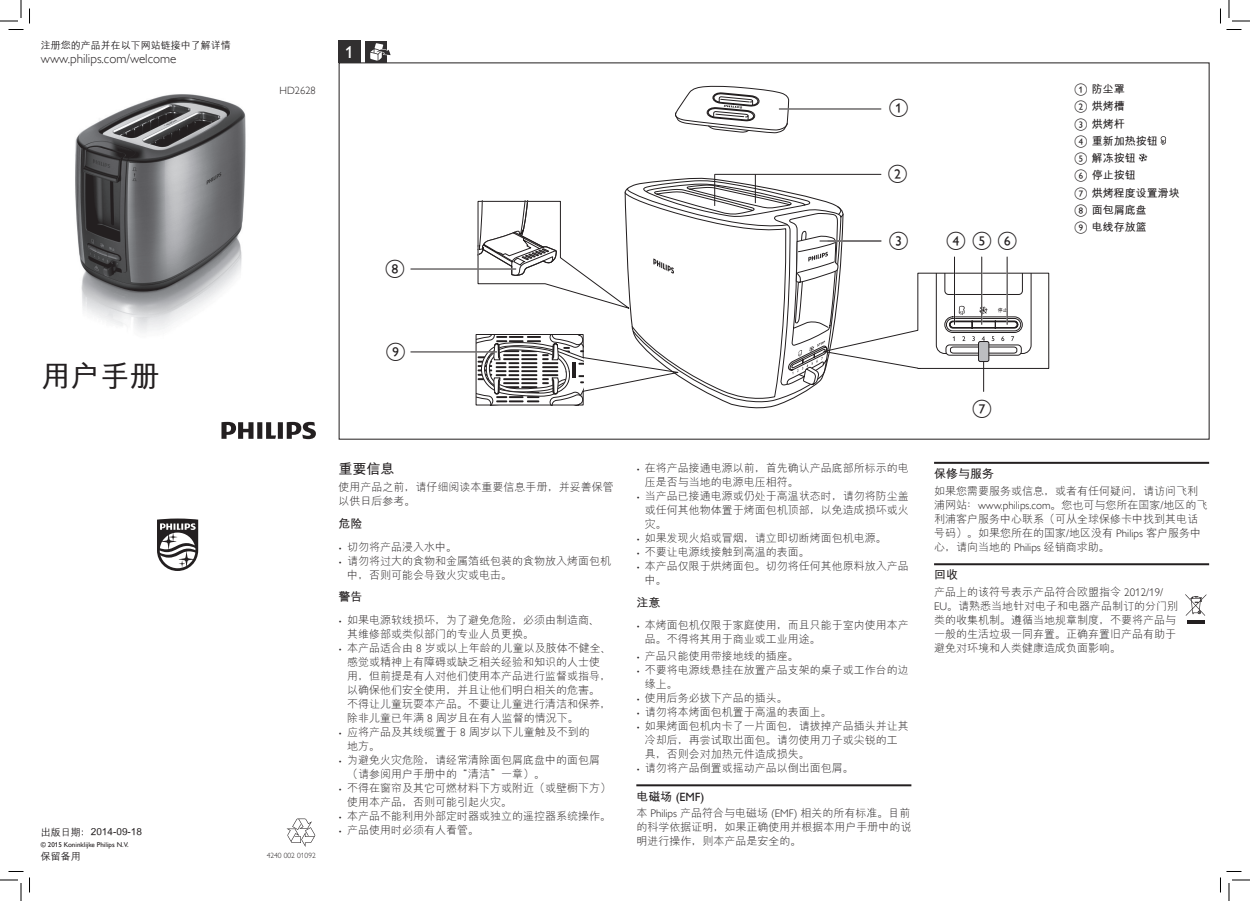
<style>
.page{position:relative;width:1250px;height:901px;background:#fff}
.page>*{position:absolute;margin:0;border:0;box-sizing:border-box;transform-origin:0 0}
.tol-entry-level1-par{font:29.7px "M Hei GB Bold";color:#231f20}
.t1{font:17.1px "Gill Sans Alt One WGL";color:#fff}
.heading1{font:14px "M Hei GB Bold";color:#231f20}
.t_url{font:13px "Gill Sans Alt One WGL Light";color:#231f20}
.heading2{font:12px "Gill Sans Alt One WGL";color:#231f20}
.heading2-2{font:12px "M Hei GB Bold";color:#231f20}
.warnings-caption-par{font:12px "M Hei GB Bold";color:#231f20}
.dangers-caption-para{font:12px "M Hei GB Bold";color:#231f20}
.Body_Text{font:11px/14px "M Hei GB Light";color:#231f20}
.List_Number{font:11px "M Hei GB Bold";color:#231f20}
.List_Number-start{font:11px "M Hei GB Bold";color:#231f20}
.t_typenumber{font:10.5px "Gill Sans Alt One WGL Light";color:#231f20}
.t_register{font:10px "M Hei GB Medium";color:#231f20}
.t_copyright_textfram{font:10px "M Hei GB Medium";color:#231f20}
.t2{font:7.5px "Gill Sans Alt One WGL Light";color:#231f20}
.t_copyright_textfram-2{font:7px "Gill Sans Alt One WGL";color:#231f20}
.t3{font:5px "M Hei GB Bold";color:#231f20}
.s1{font-family:"Gill Sans Alt One WGL Light";font-size:7.1px}
.s2{font-family:"Gill Sans Alt One WGL Light"}
.s3{font-family:"M Hei GB Bold"}
</style>
<div class="page">
<img style="left:75px;top:94px;width:171px;height:239px">
<svg style="left:221px;top:422px;width:95px;height:17px"></svg>
<svg style="left:286px;top:818px;width:29px;height:29px"></svg>
<svg style="left:1160px;top:136px;width:6px;height:9px"></svg>
<svg style="left:1138px;top:153px;width:9px;height:9px"></svg>
<hr style="left:636px;top:784px;width:275px;height:2px;background:#231f20">
<hr style="left:934px;top:462px;width:275px;height:2px;background:#231f20">
<hr style="left:934px;top:563px;width:275px;height:2px;background:#231f20">
<hr style="left:1187px;top:620px;width:17px;height:4px;background:#231f20">
<svg style="left:1185px;top:594px;width:21px;height:22px"></svg>
<svg style="left:157px;top:518px;width:41px;height:53px"></svg>
<svg style="left:624px;top:180px;width:131px;height:20px"></svg>
<svg style="left:627px;top:185px;width:217px;height:218px"></svg>
<svg style="left:653px;top:258px;width:21px;height:16px"></svg>
<svg style="left:477px;top:200px;width:153px;height:110px"></svg>
<hr style="left:411px;top:268px;width:105px;height:2px;background:#fff">
<hr style="left:411px;top:269px;width:105px;height:1px;background:#231f20">
<hr style="left:983px;top:352px;width:1px;height:39px;background:#231f20">
<svg style="left:475px;top:334px;width:204px;height:72px"></svg>
<hr style="left:411px;top:351px;width:85px;height:1px;background:#fff">
<hr style="left:411px;top:352px;width:85px;height:1px;background:#231f20">
<div style="left:338px;top:41px;width:23px;height:22px;background:#312f30"></div>
<div style="left:365px;top:41px;width:22px;height:22px;background:#312f30"></div>
<svg style="left:370px;top:43px;width:21px;height:18px"></svg>
<svg style="left:675px;top:85px;width:113px;height:49px"></svg>
<hr style="left:779px;top:108px;width:102px;height:2px;background:#fff">
<hr style="left:779px;top:109px;width:102px;height:1px;background:#231f20">
<hr style="left:715px;top:174px;width:166px;height:1px;background:#231f20">
<svg style="left:755px;top:174px;width:1px;height:29px"></svg>
<hr style="left:714px;top:174px;width:1px;height:32px;background:#231f20">
<svg style="left:0;top:0;width:30px;height:30px"></svg>
<svg style="left:0;top:871px;width:30px;height:30px"></svg>
<svg style="left:1220px;top:0;width:30px;height:30px"></svg>
<svg style="left:1220px;top:871px;width:30px;height:30px"></svg>
<svg style="left:792px;top:232px;width:257px;height:154px"></svg>
<p class="t_register" style="left:41px;top:40px;width:191px">注册您的产品并在以下网站链接中了解详情</p>
<p class="t_url" style="left:41px;top:50px;width:137px">www.philips.com/welcome</p>
<p class="t_typenumber" style="left:279px;top:84px;width:38px">HD2628</p>
<p class="t1" style="left:345px;top:40px;width:10px">1</p>
<p class="List_Number-start" style="left:1091px;top:84px;width:34px">防尘罩</p>
<p class="List_Number" style="left:1091px;top:101px;width:34px">烘烤槽</p>
<p class="List_Number" style="left:1091px;top:118px;width:34px">烘烤杆</p>
<p class="List_Number" style="left:1091px;top:135px;width:67px">重新加热按钮</p>
<p class="List_Number" style="left:1091px;top:153px;width:45px">解冻按钮</p>
<p class="List_Number" style="left:1091px;top:170px;width:45px">停止按钮</p>
<p class="List_Number" style="left:1091px;top:187px;width:89px">烘烤程度设置滑块</p>
<p class="List_Number" style="left:1091px;top:204px;width:56px">面包屑底盘</p>
<p class="List_Number" style="left:1091px;top:222px;width:56px">电线存放篮</p>
<p class="tol-entry-level1-par" style="left:41px;top:361px;width:120px">用户手册</p>
<p class="t3" style="left:998px;top:308px;width:11px">停止</p>
<p class="t_copyright_textfram" style="left:41px;top:827px;width:103px">出版日期：2014-09-18</p>
<p class="t_copyright_textfram-2" style="left:41px;top:840px;width:89px">© 2015 Koninklijke Philips N.V.</p>
<p class="t_copyright_textfram" style="left:41px;top:851px;width:41px">保留备用</p>
<p class="t2" style="left:267px;top:851px;width:51px">4240 002 01092</p>
<p class="heading1" style="left:338px;top:462px;width:57px">重要信息</p>
<p class="Body_Text" style="left:338px;top:480px;width:276px">使用产品之前，请仔细阅读本重要信息手册，并妥善保管以供日后参考。</p>
<p class="warnings-caption-par" style="left:338px;top:517px;width:25px">危险</p>
<p class="Body_Text" style="left:338px;top:540px;width:120px"><span class="s1">•</span> 切勿将产品浸入水中。</p>
<p class="Body_Text" style="left:347px;top:554px;width:265px;text-indent:-9px"><span class="s1">•</span> 请勿将过大的食物和金属箔纸包装的食物放入烤面包机中，否则可能会导致火灾或电击。</p>
<p class="warnings-caption-par" style="left:338px;top:591px;width:25px">警告</p>
<p class="Body_Text" style="left:347px;top:613px;width:254px;text-indent:-9px"><span class="s1">•</span> 如果电源软线损坏，为了避免危险，必须由制造商、其维修部或类似部门的专业人员更换。</p>
<p class="Body_Text" style="left:347px;top:641px;width:266px;text-indent:-9px"><span class="s1">•</span> 本产品适合由 <span class="s2">8</span> 岁或以上年龄的儿童以及肢体不健全、感觉或精神上有障碍或缺乏相关经验和知识的人士使用，但前提是有人对他们使用本产品进行监督或指导，以确保他们安全使用，并且让他们明白相关的危害。不得让儿童玩耍本产品。不要让儿童进行清洁和保养，除非儿童已年满 <span class="s2">8</span> 周岁且在有人监督的情况下。</p>
<p class="Body_Text" style="left:347px;top:725px;width:244px;text-indent:-9px"><span class="s1">•</span> 应将产品及其线缆置于 <span class="s2">8</span> 周岁以下儿童触及不到的地方。</p>
<p class="Body_Text" style="left:347px;top:753px;width:254px;text-indent:-9px"><span class="s1">•</span> 为避免火灾危险，请经常清除面包屑底盘中的面包屑（请参阅用户手册中的“清洁”一章）。</p>
<p class="Body_Text" style="left:347px;top:781px;width:265px;text-indent:-9px"><span class="s1">•</span> 不得在窗帘及其它可燃材料下方或附近（或壁橱下方）使用本产品，否则可能引起火灾。</p>
<p class="Body_Text" style="left:338px;top:809px;width:274px"><span class="s1">•</span> 本产品不能利用外部定时器或独立的遥控器系统操作。</p>
<p class="Body_Text" style="left:338px;top:823px;width:142px"><span class="s1">•</span> 产品使用时必须有人看管。</p>
<p class="Body_Text" style="left:645px;top:461px;width:265px;text-indent:-9px"><span class="s1">•</span> 在将产品接通电源以前，首先确认产品底部所标示的电压是否与当地的电源电压相符。</p>
<p class="Body_Text" style="left:645px;top:489px;width:265px;text-align:justify;text-indent:-9px"><span class="s1">•</span> 当产品已接通电源或仍处于高温状态时，请勿将防尘盖或任何其他物体置于烤面包机顶部，以免造成损坏或火灾。</p>
<p class="Body_Text" style="left:636px;top:531px;width:252px"><span class="s1">•</span> 如果发现火焰或冒烟，请立即切断烤面包机电源。</p>
<p class="Body_Text" style="left:636px;top:545px;width:175px"><span class="s1">•</span> 不要让电源线接触到高温的表面。</p>
<p class="Body_Text" style="left:645px;top:559px;width:265px;text-indent:-9px"><span class="s1">•</span> 本产品仅限于烘烤面包。切勿将任何其他原料放入产品中。</p>
<p class="dangers-caption-para" style="left:636px;top:596px;width:25px">注意</p>
<p class="Body_Text" style="left:645px;top:618px;width:265px;text-indent:-9px"><span class="s1">•</span> 本烤面包机仅限于家庭使用，而且只能于室内使用本产品。不得将其用于商业或工业用途。</p>
<p class="Body_Text" style="left:636px;top:649px;width:164px"><span class="s1">•</span> 产品只能使用带接地线的插座。</p>
<p class="Body_Text" style="left:645px;top:663px;width:265px;text-indent:-9px"><span class="s1">•</span> 不要将电源线悬挂在放置产品支架的桌子或工作台的边缘上。</p>
<p class="Body_Text" style="left:636px;top:691px;width:153px"><span class="s1">•</span> 使用后务必拔下产品的插头。</p>
<p class="Body_Text" style="left:636px;top:705px;width:197px"><span class="s1">•</span> 请勿将本烤面包机置于高温的表面上。</p>
<p class="Body_Text" style="left:645px;top:719px;width:265px;text-indent:-9px"><span class="s1">•</span> 如果烤面包机内卡了一片面包，请拔掉产品插头并让其冷却后，再尝试取出面包。请勿使用刀子或尖锐的工具，否则会对加热元件造成损失。</p>
<p class="Body_Text" style="left:636px;top:761px;width:219px"><span class="s1">•</span> 请勿将产品倒置或摇动产品以倒出面包屑。</p>
<p class="heading2" style="left:636px;top:788px;width:70px"><span class="s3">电磁场</span> (EMF)</p>
<p class="Body_Text" style="left:636px;top:807px;width:276px;text-align:justify">本 <span class="s2">Philips</span> 产品符合与电磁场 <span class="s2">(EMF)</span> 相关的所有标准。目前的科学依据证明，如果正确使用并根据本用户手册中的说明进行操作，则本产品是安全的。</p>
<p class="heading2-2" style="left:934px;top:467px;width:61px">保修与服务</p>
<p class="Body_Text" style="left:934px;top:484px;width:275px">如果您需要服务或信息，或者有任何疑问，请访问飞利浦网站：<span class="s2">www.philips.com</span>。您也可与您所在国家<span class="s2">/</span>地区的飞利浦客户服务中心联系（可从全球保修卡中找到其电话号码）。如果您所在的国家<span class="s2">/</span>地区没有 <span class="s2">Philips</span> 客户服务中心，请向当地的 <span class="s2">Philips</span> 经销商求助。</p>
<p class="heading2-2" style="left:934px;top:569px;width:25px">回收</p>
<p class="Body_Text" style="left:934px;top:586px;width:246px">产品上的该符号表示产品符合欧盟指令 <span class="s2">2012/19/<br>EU</span>。请熟悉当地针对电子和电器产品制订的分门别类的收集机制。遵循当地规章制度，不要将产品与一般的生活垃圾一同弃置。正确弃置旧产品有助于避免对环境和人类健康造成负面影响。</p>
</div>
